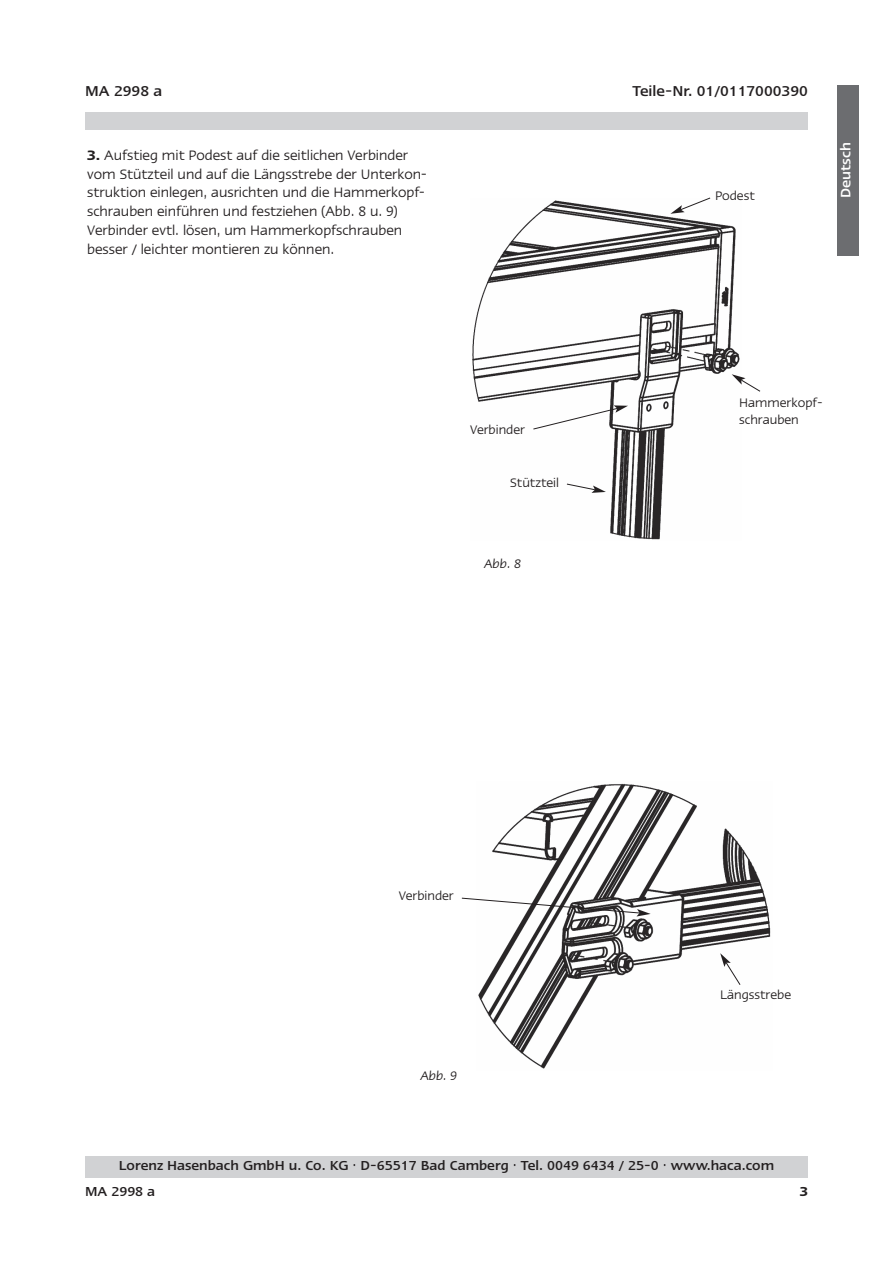
<style>
.page{position:relative;width:893px;height:1263px;background:#fff}
.page>*{position:absolute;margin:0;border:0;box-sizing:border-box;transform-origin:0 0}
.t1{font:500 16.5px "Linotype Ergo";color:#231f20}
.t2{font:15.75px/18.8px "Linotype Ergo";color:#231f20}
.t3{font:500 15.75px "Linotype Ergo";color:#fff}
.t4{font:500 15px/26.4px "Linotype Ergo";color:#231f20}
.t5{font:600 15px "Linotype Ergo";color:#231f20}
.t6{font:14.25px/17.2px "Linotype Ergo";color:#231f20}
.t7{font:italic 14.25px "Linotype Ergo";color:#231f20}
.s1{font-weight:600}
</style>
<div class="page">
<div style="left:85px;top:1157px;width:723px;height:21px;background:#d1d2d4"></div>
<div style="left:85px;top:113px;width:723px;height:17px;background:#d1d2d4"></div>
<div style="left:838px;top:85px;width:21px;height:170px;background:#6c6d70"></div>
<img style="left:472px;top:200px;width:268px;height:340px">
<img style="left:478px;top:783px;width:293px;height:286px">
<svg style="left:566px;top:483px;width:40px;height:10px"></svg>
<svg style="left:532px;top:405px;width:96px;height:25px"></svg>
<svg style="left:461px;top:897px;width:190px;height:19px"></svg>
<svg style="left:720px;top:953px;width:21px;height:33px"></svg>
<svg style="left:670px;top:197px;width:41px;height:17px"></svg>
<svg style="left:732px;top:374px;width:29px;height:18px"></svg>
<p class="t1" style="left:85px;top:85px;width:79px">MA 2998 a</p>
<p class="t1" style="left:632px;top:85px;width:177px">Teile-Nr. 01/0117000390</p>
<p class="t2" style="left:87px;top:147px;width:341px"><span class="s1">3.</span> Aufstieg mit Podest auf die seitlichen Verbinder vom Stützteil und auf die Längsstrebe der Unterkon&shy;struktion einlegen, ausrichten und die Hammerkopf&shy;schrauben einführen und festziehen (Abb. 8 u. 9)<br>Verbinder evtl. lösen, um Hammerkopfschrauben besser / leichter montieren zu können.</p>
<p class="t6" style="left:715px;top:188px;width:41px">Podest</p>
<p class="t3" style="left:840px;top:198px;width:57px;rotate:-90deg">Deutsch</p>
<p class="t6" style="left:470px;top:422px;width:56px">Verbinder</p>
<p class="t6" style="left:510px;top:475px;width:50px">Stützteil</p>
<p class="t7" style="left:484px;top:559px;width:38px">Abb. 8</p>
<p class="t6" style="left:739px;top:395px;width:85px">Hammerkopf&shy;schrauben</p>
<p class="t6" style="left:399px;top:888px;width:56px">Verbinder</p>
<p class="t7" style="left:420px;top:1071px;width:38px">Abb. 9</p>
<p class="t6" style="left:720px;top:987px;width:73px">Längsstrebe</p>
<p class="t4" style="left:85px;top:1153px;width:691px;text-indent:34px">Lorenz Hasenbach GmbH u. Co. KG · D-65517 Bad Camberg · Tel. 0049 6434 / 25-0 · www.haca.com<br>MA 2998 a</p>
<p class="t5" style="left:800px;top:1186px;width:10px">3</p>
</div>
